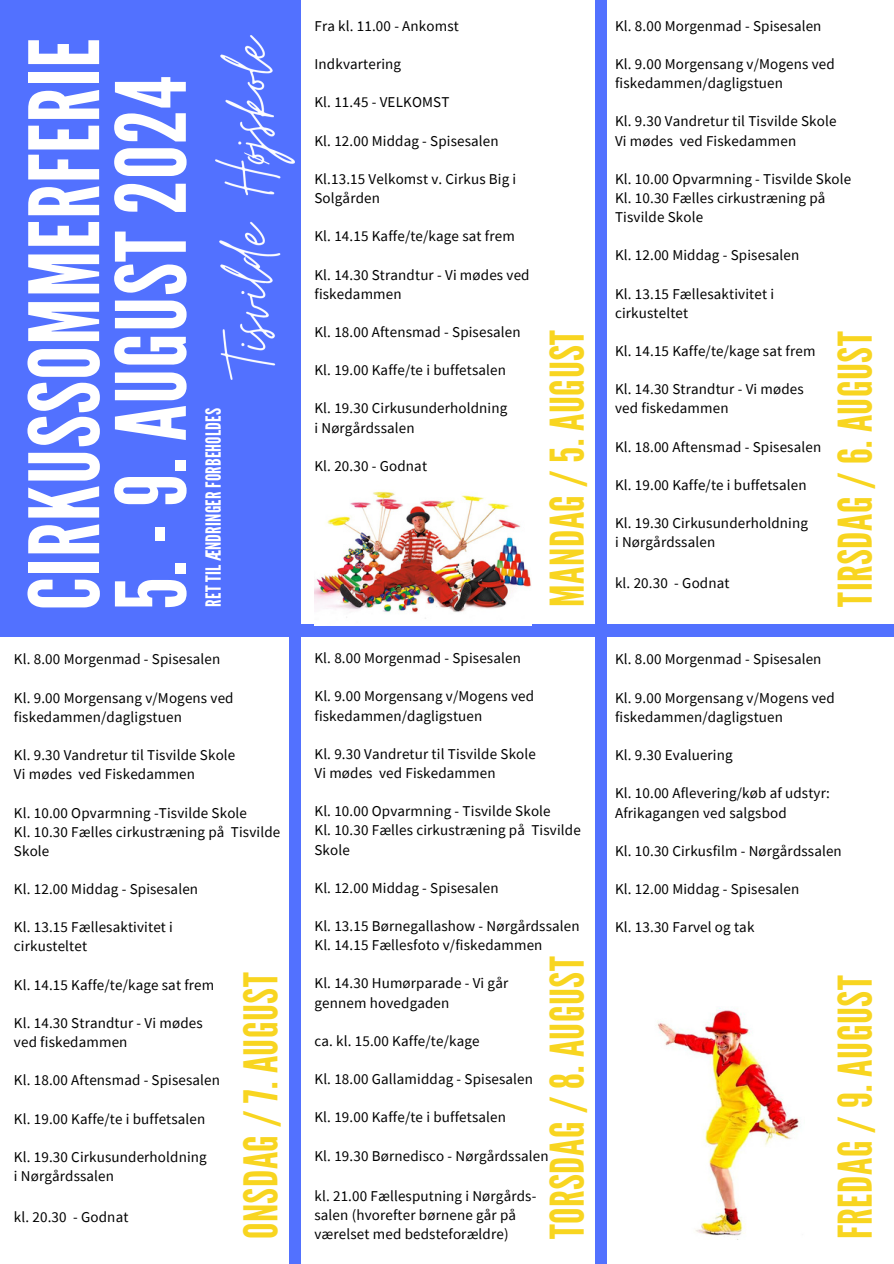
<style>
.page{position:relative;width:894px;height:1264px;background:#fff}
.page>*{position:absolute;margin:0;border:0;box-sizing:border-box;transform-origin:0 0}
.t1{font:96.3px "League Gothic";letter-spacing:.01em;color:#fff}
.t2{font:46.35px "League Gothic";letter-spacing:.01em;color:#f8d520}
.t3{font:20.85px "League Gothic";letter-spacing:.01em;color:#fff}
.t4{font:15px/19.2px "Source Sans Pro";letter-spacing:.01em;color:#000}
</style>
<div class="page">
<div style="left:289px;top:0;width:11px;height:1263px;background:#5271ff"></div>
<div style="left:595px;top:0;width:11px;height:1263px;background:#5271ff"></div>
<div style="left:0;top:625px;width:893px;height:11px;background:#5271ff"></div>
<div style="left:0;top:0;width:295px;height:634px;background:#5271ff"></div>
<img style="left:216px;top:36px;width:78px;height:344px">
<img style="left:657px;top:1008px;width:142px;height:228px">
<img style="left:314px;top:491px;width:217px;height:128px">
<h3 class="t1" style="left:9px;top:610px;width:574px;rotate:-90deg">CIRKUSSOMMERFERIE</h3>
<h3 class="t1" style="left:96px;top:610px;width:535px;rotate:-90deg">5. - 9. AUGUST 2024</h3>
<p class="t3" style="left:201px;top:606px;width:200px;rotate:-90deg">RET TIL ÆNDRINGER FORBEHOLDES</p>
<p class="t4" style="left:14px;top:649px;width:208px">Kl. 8.00 Morgenmad - Spisesalen</p>
<p class="t4" style="left:14px;top:687px;width:221px">Kl. 9.00 Morgensang v/Mogens ved fiskedammen/dagligstuen</p>
<p class="t4" style="left:14px;top:745px;width:223px">Kl. 9.30 Vandretur til Tisvilde Skole</p>
<p class="t4" style="left:14px;top:764px;width:183px">Vi mødes ved Fiskedammen</p>
<p class="t4" style="left:14px;top:802px;width:234px">Kl. 10.00 Opvarmning -Tisvilde Skole</p>
<p class="t4" style="left:14px;top:821px;width:268px">Kl. 10.30 Fælles cirkustræning på Tisvilde<br>Skole</p>
<p class="t4" style="left:14px;top:879px;width:186px">Kl. 12.00 Middag - Spisesalen</p>
<p class="t4" style="left:14px;top:917px;width:160px">Kl. 13.15 Fællesaktivitet i</p>
<p class="t4" style="left:14px;top:936px;width:75px">cirkusteltet</p>
<p class="t4" style="left:14px;top:974px;width:202px">Kl. 14.15 Kaffe/te/kage sat frem</p>
<p class="t4" style="left:14px;top:1013px;width:190px">Kl. 14.30 Strandtur - Vi mødes</p>
<p class="t4" style="left:14px;top:1032px;width:115px">ved fiskedammen</p>
<p class="t4" style="left:14px;top:1070px;width:207px">Kl. 18.00 Aftensmad - Spisesalen</p>
<p class="t4" style="left:14px;top:1108px;width:193px">Kl. 19.00 Kaffe/te i buffetsalen</p>
<h2 class="t4" style="left:14px;top:1146px;width:194px">Kl. 19.30 Cirkusunderholdning</h2>
<h2 class="t4" style="left:14px;top:1166px;width:102px">i Nørgårdssalen</h2>
<p class="t4" style="left:14px;top:1206px;width:116px">kl. 20.30 - Godnat</p>
<p class="t2" style="left:234px;top:1239px;width:268px;rotate:-90deg">ONSDAG / 7. AUGUST</p>
<p class="t4" style="left:314px;top:16px;width:146px">Fra kl. 11.00 - Ankomst</p>
<p class="t4" style="left:314px;top:54px;width:88px">Indkvartering</p>
<p class="t4" style="left:314px;top:92px;width:136px">Kl. 11.45 - VELKOMST</p>
<p class="t4" style="left:314px;top:131px;width:186px">Kl. 12.00 Middag - Spisesalen</p>
<p class="t4" style="left:314px;top:169px;width:203px">Kl.13.15 Velkomst v. Cirkus Big i</p>
<p class="t4" style="left:314px;top:188px;width:67px">Solgården</p>
<p class="t4" style="left:314px;top:226px;width:202px">Kl. 14.15 Kaffe/te/kage sat frem</p>
<p class="t4" style="left:314px;top:264px;width:216px">Kl. 14.30 Strandtur - Vi mødes ved</p>
<p class="t4" style="left:314px;top:284px;width:89px">fiskedammen</p>
<p class="t4" style="left:314px;top:322px;width:207px">Kl. 18.00 Aftensmad - Spisesalen</p>
<p class="t4" style="left:314px;top:360px;width:193px">Kl. 19.00 Kaffe/te i buffetsalen</p>
<p class="t4" style="left:314px;top:398px;width:194px">Kl. 19.30 Cirkusunderholdning</p>
<p class="t4" style="left:314px;top:417px;width:102px">i Nørgårdssalen</p>
<p class="t4" style="left:314px;top:456px;width:114px">Kl. 20.30 - Godnat</p>
<p class="t2" style="left:540px;top:606px;width:278px;rotate:-90deg">MANDAG / 5. AUGUST</p>
<p class="t4" style="left:314px;top:648px;width:208px">Kl. 8.00 Morgenmad - Spisesalen</p>
<p class="t4" style="left:314px;top:686px;width:221px">Kl. 9.00 Morgensang v/Mogens ved fiskedammen/dagligstuen</p>
<p class="t4" style="left:314px;top:744px;width:223px">Kl. 9.30 Vandretur til Tisvilde Skole</p>
<p class="t4" style="left:314px;top:763px;width:183px">Vi mødes ved Fiskedammen</p>
<p class="t4" style="left:314px;top:801px;width:238px">Kl. 10.00 Opvarmning - Tisvilde Skole</p>
<p class="t4" style="left:314px;top:820px;width:268px">Kl. 10.30 Fælles cirkustræning på Tisvilde<br>Skole</p>
<p class="t4" style="left:314px;top:877px;width:186px">Kl. 12.00 Middag - Spisesalen</p>
<p class="t4" style="left:314px;top:916px;width:266px">Kl. 13.15 Børnegallashow - Nørgårdssalen</p>
<p class="t4" style="left:314px;top:935px;width:229px">Kl. 14.15 Fællesfoto v/fiskedammen</p>
<p class="t4" style="left:314px;top:973px;width:195px">Kl. 14.30 Humørparade - Vi går</p>
<p class="t4" style="left:314px;top:992px;width:136px">gennem hovedgaden</p>
<p class="t4" style="left:314px;top:1030px;width:166px">ca. kl. 15.00 Kaffe/te/kage</p>
<p class="t4" style="left:314px;top:1069px;width:220px">Kl. 18.00 Gallamiddag - Spisesalen</p>
<p class="t4" style="left:314px;top:1107px;width:193px">Kl. 19.00 Kaffe/te i buffetsalen</p>
<p class="t4" style="left:314px;top:1145px;width:235px">Kl. 19.30 Børnedisco - Nørgårdssalen</p>
<p class="t4" style="left:314px;top:1186px;width:223px">kl. 21.00 Fællesputning i Nørgårds-</p>
<p class="t4" style="left:314px;top:1205px;width:203px">salen (hvorefter børnene går på</p>
<p class="t4" style="left:314px;top:1224px;width:195px">værelset med bedsteforældre)</p>
<p class="t2" style="left:540px;top:1239px;width:284px;rotate:-90deg">TORSDAG / 8. AUGUST</p>
<p class="t4" style="left:615px;top:16px;width:208px">Kl. 8.00 Morgenmad - Spisesalen</p>
<p class="t4" style="left:615px;top:54px;width:221px">Kl. 9.00 Morgensang v/Mogens ved fiskedammen/dagligstuen</p>
<p class="t4" style="left:615px;top:111px;width:223px">Kl. 9.30 Vandretur til Tisvilde Skole</p>
<p class="t4" style="left:615px;top:131px;width:183px">Vi mødes ved Fiskedammen</p>
<p class="t4" style="left:615px;top:169px;width:238px">Kl. 10.00 Opvarmning - Tisvilde Skole</p>
<p class="t4" style="left:615px;top:188px;width:212px">Kl. 10.30 Fælles cirkustræning på</p>
<p class="t4" style="left:615px;top:207px;width:90px">Tisvilde Skole</p>
<p class="t4" style="left:615px;top:245px;width:186px">Kl. 12.00 Middag - Spisesalen</p>
<p class="t4" style="left:615px;top:284px;width:160px">Kl. 13.15 Fællesaktivitet i</p>
<p class="t4" style="left:615px;top:303px;width:75px">cirkusteltet</p>
<p class="t4" style="left:615px;top:341px;width:202px">Kl. 14.15 Kaffe/te/kage sat frem</p>
<p class="t4" style="left:615px;top:379px;width:190px">Kl. 14.30 Strandtur - Vi mødes</p>
<p class="t4" style="left:615px;top:398px;width:115px">ved fiskedammen</p>
<p class="t4" style="left:615px;top:437px;width:207px">Kl. 18.00 Aftensmad - Spisesalen</p>
<p class="t4" style="left:615px;top:475px;width:193px">Kl. 19.00 Kaffe/te i buffetsalen</p>
<p class="t4" style="left:615px;top:513px;width:194px">Kl. 19.30 Cirkusunderholdning</p>
<p class="t4" style="left:615px;top:532px;width:102px">i Nørgårdssalen</p>
<p class="t4" style="left:615px;top:573px;width:116px">kl. 20.30 - Godnat</p>
<p class="t2" style="left:828px;top:606px;width:276px;rotate:-90deg">TIRSDAG / 6. AUGUST</p>
<p class="t4" style="left:615px;top:649px;width:208px">Kl. 8.00 Morgenmad - Spisesalen</p>
<p class="t4" style="left:615px;top:687px;width:221px">Kl. 9.00 Morgensang v/Mogens ved fiskedammen/dagligstuen</p>
<p class="t4" style="left:615px;top:745px;width:119px">Kl. 9.30 Evaluering</p>
<p class="t4" style="left:615px;top:783px;width:216px">Kl. 10.00 Aflevering/køb af udstyr:<br>Afrikagangen ved salgsbod</p>
<p class="t4" style="left:615px;top:840px;width:228px">Kl. 10.30 Cirkusfilm - Nørgårdssalen</p>
<p class="t4" style="left:615px;top:879px;width:186px">Kl. 12.00 Middag - Spisesalen</p>
<p class="t4" style="left:615px;top:917px;width:141px">Kl. 13.30 Farvel og tak</p>
<p class="t2" style="left:828px;top:1239px;width:265px;rotate:-90deg">FREDAG / 9. AUGUST</p>
</div>
